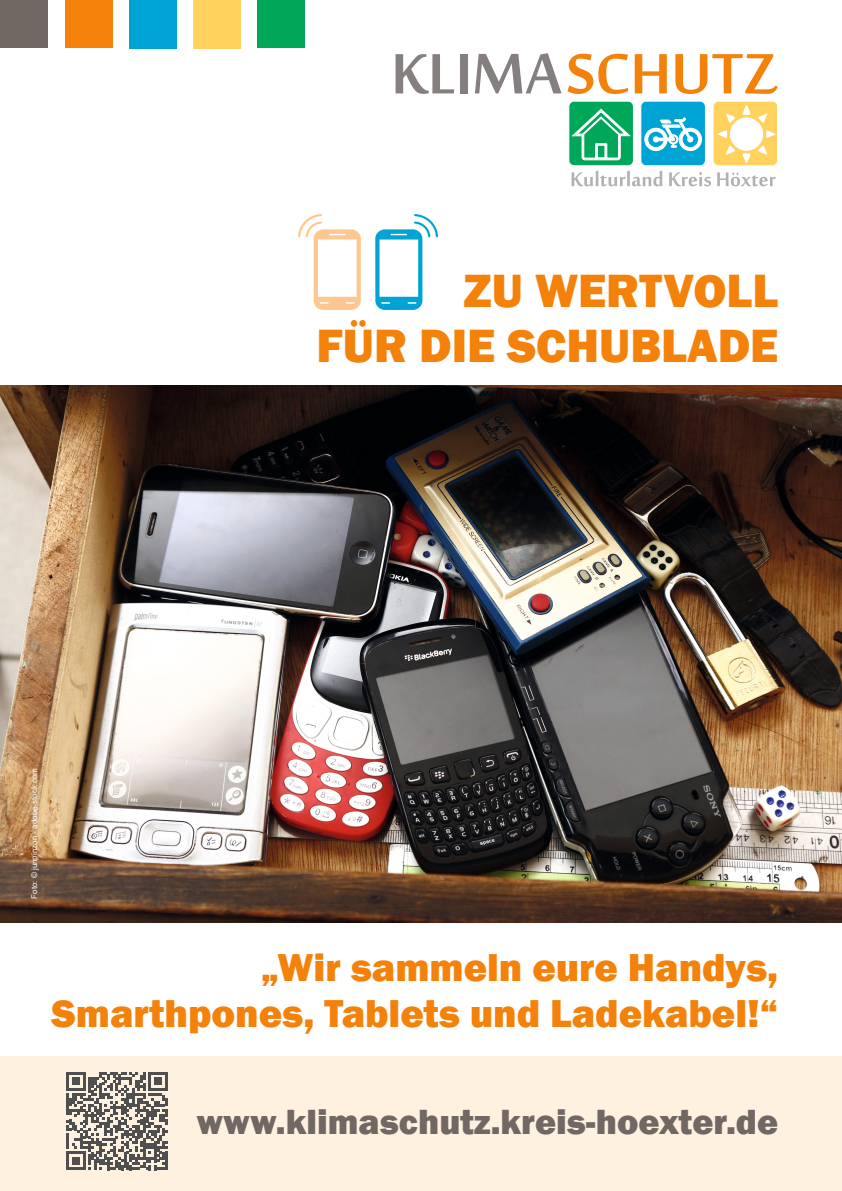
<style>
.page{position:relative;width:842px;height:1191px;background:#fff}
.page>*{position:absolute;margin:0;border:0;box-sizing:border-box;transform-origin:0 0}
.t1{font:800 48px/55.2px "Franklin Gothic";color:#f3810a;text-align:right}
.t2{font:800 40px/46px "Franklin Gothic";color:#f3810a;text-align:right}
.t3{font:800 36px "Franklin Gothic";color:#716763}
.t4{font:8px "Arial";color:#fff}
</style>
<div class="page">
<img style="left:0;top:386px;width:842px;height:536px">
<div style="left:0;top:1056px;width:842px;height:135px;background:#fff1e0"></div>
<div style="left:713px;top:101px;width:65px;height:65px;background:#ffd15d;border-radius:5px"></div>
<div style="left:712px;top:101px;width:66px;height:65px;border:1px solid #fff;border-radius:5px"></div>
<div style="left:569px;top:101px;width:64px;height:65px;background:#00a759;border-radius:5px"></div>
<div style="left:568px;top:101px;width:66px;height:65px;border:1px solid #fff;border-radius:5px"></div>
<div style="left:641px;top:101px;width:64px;height:65px;background:#00a4d4;border-radius:5px"></div>
<div style="left:640px;top:101px;width:66px;height:65px;border:1px solid #fff;border-radius:5px"></div>
<svg style="left:717px;top:105px;width:59px;height:58px"></svg>
<svg style="left:644px;top:117px;width:58px;height:34px"></svg>
<div style="left:658px;top:138px;width:16px;height:3px;border:1px solid #fff"></div>
<svg style="left:571px;top:108px;width:60px;height:53px"></svg>
<svg style="left:396px;top:54px;width:58px;height:40px"></svg>
<div style="left:460px;top:54px;width:7px;height:39px;background:#85807f"></div>
<svg style="left:475px;top:53px;width:86px;height:40px"></svg>
<svg style="left:567px;top:54px;width:61px;height:40px"></svg>
<svg style="left:635px;top:54px;width:32px;height:39px"></svg>
<svg style="left:675px;top:54px;width:103px;height:40px"></svg>
<svg style="left:572px;top:171px;width:90px;height:15px"></svg>
<svg style="left:669px;top:172px;width:42px;height:14px"></svg>
<svg style="left:717px;top:172px;width:59px;height:14px"></svg>
<div style="left:0;top:0;width:47px;height:47px;background:#716763"></div>
<div style="left:65px;top:0;width:47px;height:47px;background:#f3810a"></div>
<div style="left:129px;top:0;width:47px;height:48px;background:#00a4d4"></div>
<div style="left:193px;top:0;width:48px;height:48px;background:#ffd15d"></div>
<div style="left:258px;top:0;width:47px;height:47px;background:#00a759"></div>
<svg style="left:375px;top:214px;width:63px;height:96px"></svg>
<svg style="left:298px;top:214px;width:63px;height:96px"></svg>
<svg style="left:66px;top:1072px;width:102px;height:98px"></svg>
<hr style="left:165px;top:1151px;width:3px;height:19px;background:#4f4f4f">
<p class="t1" style="left:317px;top:263px;width:463px">ZU WERTVOLL<br>FÜR DIE SCHUBLADE</p>
<p class="t4" style="left:29px;top:898px;width:132px;rotate:-90deg">Foto: © junpinzon - adobe-stock.com</p>
<p class="t2" style="left:52px;top:944px;width:728px">„Wir sammeln eure Handys,<br>Smarthpones, Tablets und Ladekabel!“</p>
<p class="t3" style="left:197px;top:1098px;width:583px">www.klimaschutz.kreis-hoexter.de</p>
</div>
